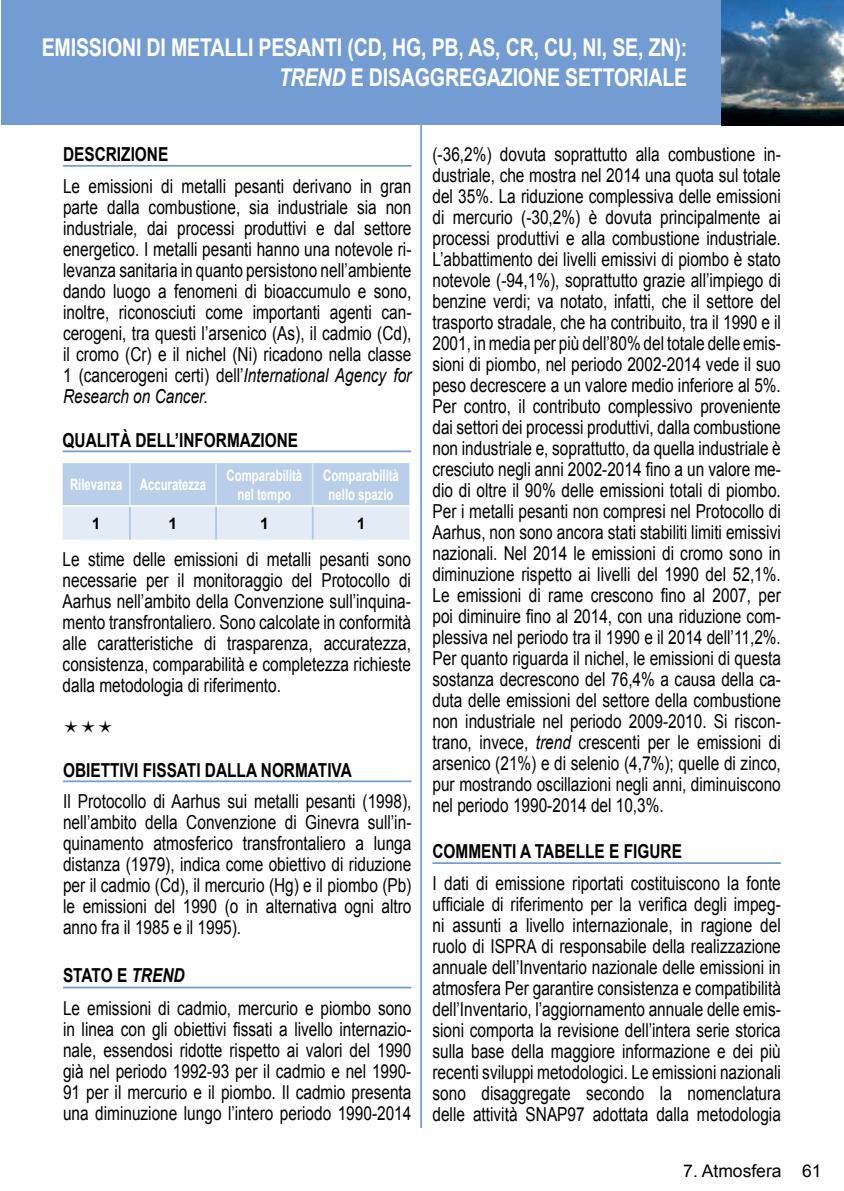
<style>
.page{position:relative;width:844px;height:1191px;background:#fff}
.page>*{position:absolute;margin:0;border:0;box-sizing:border-box;transform-origin:0 0}
.t1{font:700 24.5px/29.4px "Arial";letter-spacing:-.01em;color:#fff;text-align:right;scale:.8 1}
.t2{font:19.25px/21px "Arial";color:#000;text-align:justify;scale:.8 1}
.t3{font:700 19.25px "Arial";color:#000;scale:.8 1}
.t4{font:17.5px "Arial";color:#000}
.t5{font:700 15.75px/18.9px "Arial";color:#fff;text-align:center;scale:.72 1}
.t6{font:700 15.75px "Arial";color:#000}
.s1{font-style:italic}
.s2{font-weight:700}
.s3{font-weight:700;font-style:italic}
</style>
<div class="page">
<div style="left:1px;top:0;width:721px;height:125px;background:#739dd2"></div>
<img style="left:721px;top:0;width:122px;height:125px">
<hr style="left:420px;top:120px;width:2px;height:1008px;background:#739dd2">
<hr style="left:63px;top:165px;width:348px;height:2px;background:#739dd2">
<hr style="left:63px;top:450px;width:348px;height:2px;background:#739dd2">
<svg style="left:63px;top:463px;width:346px;height:76px;background:#cbdaee"></svg>
<hr style="left:129px;top:507px;width:2px;height:32px;background:#aec5e7">
<hr style="left:215px;top:507px;width:2px;height:32px;background:#aec5e7">
<hr style="left:312px;top:507px;width:1px;height:32px;background:#aec5e7">
<hr style="left:129px;top:463px;width:2px;height:42px;background:#d7e8f7">
<hr style="left:215px;top:463px;width:2px;height:42px;background:#d7e8f7">
<hr style="left:312px;top:463px;width:1px;height:42px;background:#d7e8f7">
<hr style="left:63px;top:505px;width:67px;height:2px;background:#fff">
<hr style="left:130px;top:505px;width:86px;height:2px;background:#fff">
<hr style="left:216px;top:505px;width:96px;height:2px;background:#fff">
<hr style="left:312px;top:505px;width:97px;height:2px;background:#fff">
<hr style="left:63px;top:780px;width:348px;height:2px;background:#739dd2">
<hr style="left:63px;top:986px;width:348px;height:2px;background:#739dd2">
<hr style="left:432px;top:862px;width:348px;height:2px;background:#739dd2">
<p class="t1" style="left:42px;top:34px;width:808px">EMISSIONI DI METALLI PESANTI (CD, HG, PB, AS, CR, CU, NI, SE, ZN):<br><span class="s1">TREND</span> E DISAGGREGAZIONE SETTORIALE</p>
<p class="t3" style="left:63px;top:141px;width:133px">DESCRIZIONE</p>
<p class="t2" style="left:63px;top:175px;width:437px">Le emissioni di metalli pesanti derivano in gran parte dalla combustione, sia industriale sia non industriale, dai processi produttivi e dal settore energetico. I metalli pesanti hanno una notevole ri&shy;levanza sanitaria in quanto persistono nell’ambiente dando luogo a fenomeni di bioaccumulo e sono, inoltre, riconosciuti come importanti agenti can&shy;cerogeni, tra questi l’arsenico (As), il cadmio (Cd), il cromo (Cr) e il nichel (Ni) ricadono nella classe 1 (cancerogeni certi) dell’<span class="s1">International Agency for Research on Cancer.</span></p>
<p class="t3" style="left:63px;top:427px;width:296px">QUALITÀ DELL’INFORMAZIONE</p>
<p class="t5" style="left:70px;top:476px;width:190px">Rilevanza Accuratezza</p>
<p class="t5" style="left:226px;top:466px;width:107px">Comparabilità nel tempo</p>
<p class="t5" style="left:323px;top:466px;width:107px">Comparabilità nello spazio</p>
<p class="t6" style="left:92px;top:512px;width:10px">1</p>
<p class="t6" style="left:168px;top:512px;width:10px">1</p>
<p class="t6" style="left:260px;top:512px;width:10px">1</p>
<p class="t6" style="left:356px;top:512px;width:10px">1</p>
<p class="t2" style="left:63px;top:549px;width:437px">Le stime delle emissioni di metalli pesanti sono necessarie per il monitoraggio del Protocollo di Aarhus nell’ambito della Convenzione sull’inquina&shy;mento transfrontaliero. Sono calcolate in conformità alle caratteristiche di trasparenza, accuratezza, consistenza, comparabilità e completezza richieste dalla metodologia di riferimento.</p>
<p class="t3" style="left:63px;top:757px;width:362px">OBIETTIVI FISSATI DALLA NORMATIVA</p>
<p class="t2" style="left:63px;top:791px;width:437px">Il Protocollo di Aarhus sui metalli pesanti (1998), nell’ambito della Convenzione di Ginevra sull’in&shy;quinamento atmosferico transfrontaliero a lunga distanza (1979), indica come obiettivo di riduzione per il cadmio (Cd), il mercurio (Hg) e il piombo (Pb) le emissioni del 1990 (o in alternativa ogni altro anno fra il 1985 e il 1995).</p>
<p class="t2" style="left:63px;top:959px;width:437px;line-height:32.4px"><span class="s2">STATO E</span> <span class="s3">TREND<br></span>Le emissioni di cadmio, mercurio e piombo sono</p>
<p class="t2" style="left:63px;top:1018px;width:437px">in linea con gli obiettivi fissati a livello internazio&shy;nale, essendosi ridotte rispetto ai valori del 1990 già nel periodo 1992-93 per il cadmio e nel 1990- 91 per il mercurio e il piombo. Il cadmio presenta una diminuzione lungo l’intero periodo 1990-2014</p>
<p class="t2" style="left:432px;top:144px;width:437px">(-36,2%) dovuta soprattutto alla combustione in&shy;dustriale, che mostra nel 2014 una quota sul totale del 35%. La riduzione complessiva delle emissioni di mercurio (-30,2%) è dovuta principalmente ai processi produttivi e alla combustione industriale.<br>L’abbattimento dei livelli emissivi di piombo è stato notevole (-94,1%), soprattutto grazie all’impiego di benzine verdi; va notato, infatti, che il settore del trasporto stradale, che ha contribuito, tra il 1990 e il 2001, in media per più dell’80% del totale delle emis&shy;sioni di piombo, nel periodo 2002-2014 vede il suo peso decrescere a un valore medio inferiore al 5%.<br>Per contro, il contributo complessivo proveniente dai settori dei processi produttivi, dalla combustione non industriale e, soprattutto, da quella industriale è cresciuto negli anni 2002-2014 fino a un valore me&shy;dio di oltre il 90% delle emissioni totali di piombo.<br>Per i metalli pesanti non compresi nel Protocollo di Aarhus, non sono ancora stati stabiliti limiti emissivi nazionali. Nel 2014 le emissioni di cromo sono in diminuzione rispetto ai livelli del 1990 del 52,1%.<br>Le emissioni di rame crescono fino al 2007, per poi diminuire fino al 2014, con una riduzione com&shy;plessiva nel periodo tra il 1990 e il 2014 dell’11,2%.<br>Per quanto riguarda il nichel, le emissioni di questa sostanza decrescono del 76,4% a causa della ca&shy;duta delle emissioni del settore della combustione non industriale nel periodo 2009-2010. Si riscon&shy;trano, invece, <span class="s1">trend</span> crescenti per le emissioni di arsenico (21%) e di selenio (4,7%); quelle di zinco, pur mostrando oscillazioni negli anni, diminuiscono nel periodo 1990-2014 del 10,3%.</p>
<p class="t3" style="left:432px;top:838px;width:313px">COMMENTI A TABELLE E FIGURE</p>
<p class="t2" style="left:432px;top:872px;width:437px">I dati di emissione riportati costituiscono la fonte ufficiale di riferimento per la verifica degli impeg&shy;ni assunti a livello internazionale, in ragione del ruolo di ISPRA di responsabile della realizzazione annuale dell’Inventario nazionale delle emissioni in atmosfera Per garantire consistenza e compatibilità dell’Inventario, l’aggiornamento annuale delle emis&shy;sioni comporta la revisione dell’intera serie storica sulla base della maggiore informazione e dei più recenti sviluppi metodologici. Le emissioni nazionali sono disaggregate secondo la nomenclatura delle attività SNAP97 adottata dalla metodologia</p>
<p class="t4" style="left:683px;top:1159px;width:140px">7. Atmosfera 61</p>
</div>
